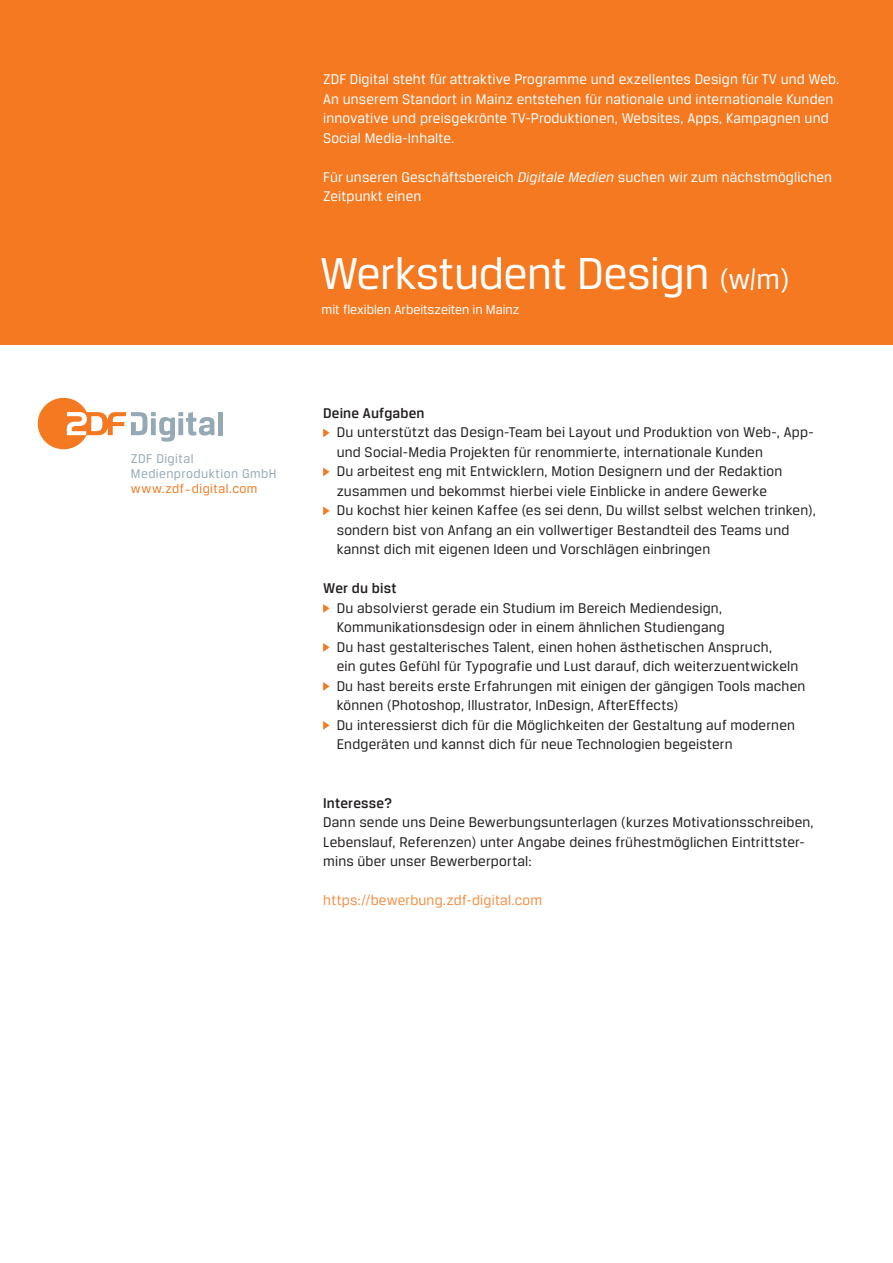
<style>
.page{position:relative;width:893px;height:1263px;background:#fff}
.page>*{position:absolute;margin:0;border:0;box-sizing:border-box;transform-origin:0 0}
.t1{font:47.7px "Breuer Text";letter-spacing:-.01em;color:#fff}
.t2{font:15px/19.5px "Breuer Text";letter-spacing:.01em;color:#231f20}
.t3{font:15px/19.5px "Breuer Text";letter-spacing:.01em;color:#fff}
.t4{font:15px "Breuer Text";letter-spacing:.01em;color:#f68e43}
.t5{font:500 15px "Breuer Text";letter-spacing:.01em;color:#231f20}
.t6{font:13.8px "Breuer Text";color:#fff}
.t7{font:13.5px/15px "Breuer Text";letter-spacing:.03em;color:#95a9b4}
.t8{font:13.5px "Breuer Text";letter-spacing:.035em;color:#f47921}
.s1{font-style:italic}
.s2{font-size:30px}
.s3{font-style:italic;font-size:30px}
</style>
<div class="page">
<div style="left:0;top:0;width:893px;height:344px;background:#f47921"></div>
<svg style="left:38px;top:398px;width:176px;height:51px"></svg>
<div style="left:218px;top:412px;width:5px;height:23px;background:#95a9b4"></div>
<svg style="left:323px;top:429px;width:7px;height:8px"></svg>
<svg style="left:323px;top:468px;width:7px;height:8px"></svg>
<svg style="left:323px;top:507px;width:7px;height:8px"></svg>
<svg style="left:323px;top:604px;width:7px;height:9px"></svg>
<svg style="left:323px;top:643px;width:7px;height:9px"></svg>
<svg style="left:323px;top:682px;width:7px;height:9px"></svg>
<svg style="left:323px;top:721px;width:7px;height:9px"></svg>
<p class="t7" style="left:131px;top:451px;width:147px">ZDF Digital<br>Medienproduktion GmbH</p>
<p class="t8" style="left:131px;top:482px;width:128px">www.zdf-digital.com</p>
<p class="t3" style="left:323px;top:69px;width:518px">ZDF Digital steht für attraktive Programme und exzellentes Design für TV und Web.<br>An unserem Standort in Mainz entstehen für nationale und internationale Kunden innovative und preisgekrönte TV-Produktionen, Websites, Apps, Kampagnen und Social Media-Inhalte.</p>
<p class="t3" style="left:323px;top:167px;width:510px">Für unseren Geschäftsbereich <span class="s1">Digitale Medien</span> suchen wir zum nächstmöglichen<br>Zeitpunkt einen</p>
<h1 class="t1" style="left:320px;top:247px;width:471px">Werkstudent Design <span class="s2">(w</span><span class="s3">/</span><span class="s2">m)</span></h1>
<p class="t6" style="left:322px;top:302px;width:200px">mit flexiblen Arbeitszeiten in Mainz</p>
<p class="t5" style="left:323px;top:404px;width:103px">Deine Aufgaben</p>
<p class="t2" style="left:337px;top:422px;width:481px">Du unterstützt das Design-Team bei Layout und Produktion von Web-, App&shy;und Social-Media Projekten für renommierte, internationale Kunden<br>Du arbeitest eng mit Entwicklern, Motion Designern und der Redaktion zusammen und bekommst hierbei viele Einblicke in andere Gewerke<br>Du kochst hier keinen Kaffee (es sei denn, Du willst selbst welchen trinken), sondern bist von Anfang an ein vollwertiger Bestandteil des Teams und kannst dich mit eigenen Ideen und Vorschlägen einbringen</p>
<p class="t5" style="left:323px;top:580px;width:75px">Wer du bist</p>
<p class="t2" style="left:337px;top:598px;width:470px">Du absolvierst gerade ein Studium im Bereich Mediendesign, Kommunikationsdesign oder in einem ähnlichen Studiengang<br>Du hast gestalterisches Talent, einen hohen ästhetischen Anspruch,<br>ein gutes Gefühl für Typografie und Lust darauf, dich weiterzuentwickeln Du hast bereits erste Erfahrungen mit einigen der gängigen Tools machen können (Photoshop, Illustrator, InDesign, AfterEffects)<br>Du interessierst dich für die Möglichkeiten der Gestaltung auf modernen Endgeräten und kannst dich für neue Technologien begeistern</p>
<p class="t5" style="left:323px;top:794px;width:71px">Interesse?</p>
<p class="t2" style="left:323px;top:812px;width:492px">Dann sende uns Deine Bewerbungsunterlagen (kurzes Motivationsschreiben,<br>Lebenslauf, Referenzen) unter Angabe deines frühestmöglichen Eintrittster&shy;mins über unser Bewerberportal:</p>
<p class="t4" style="left:323px;top:892px;width:220px">https://bewerbung.zdf-digital.com</p>
</div>
